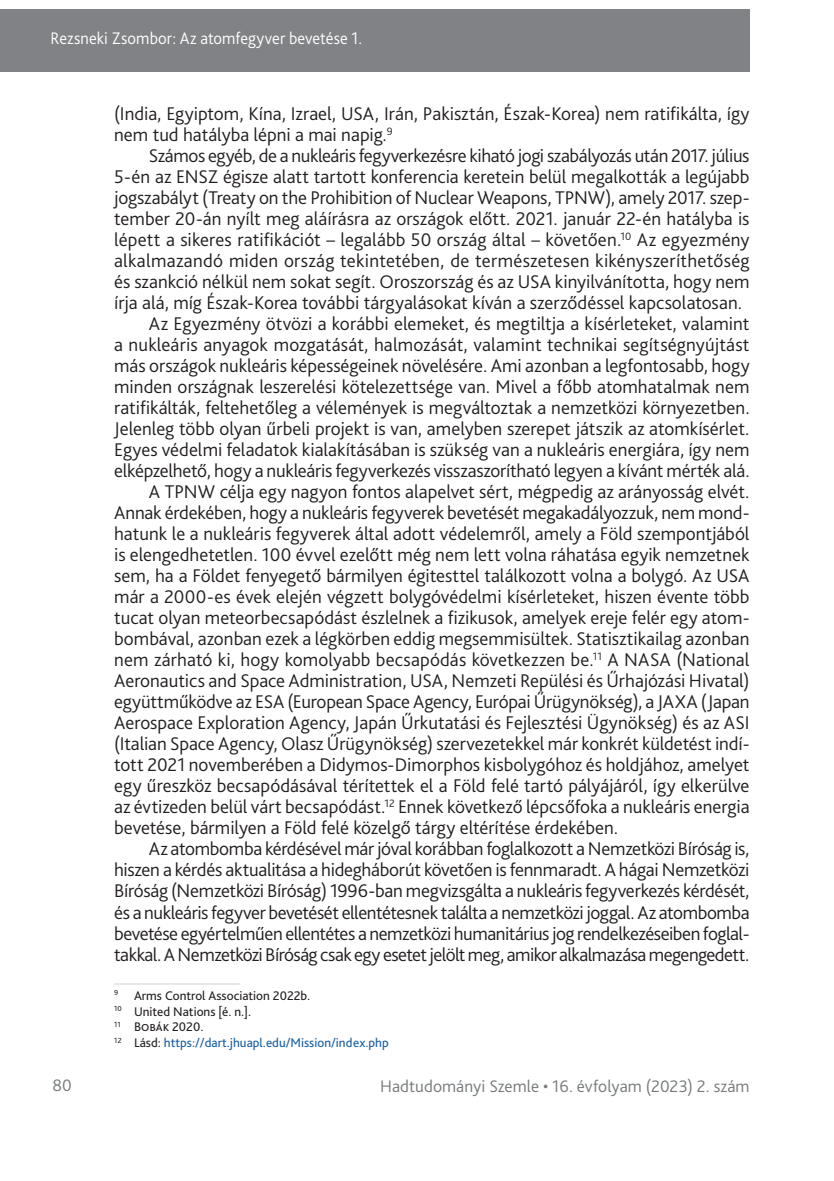
<style>
.page{position:relative;width:834px;height:1181px;background:#fff}
.page>*{position:absolute;margin:0;border:0;box-sizing:border-box;transform-origin:0 0}
._1__Body{font:300 19.25px/21px "Bliss Pro";color:#231f20;text-align:justify}
.t1{font:300 17.5px "Bliss Pro";letter-spacing:.005em;color:#767a7c}
.t2{font:300 17.5px "Bliss Pro";letter-spacing:.015em;color:#fff;scale:.95 1}
.Lábjegyzet{font:13.12px "Bliss Pro";color:#231f20}
.Lábjegyzet-2{font:13.12px "Bliss Pro";color:#175d9e}
.s1{color:#231f20}
</style>
<div class="page">
<div style="left:0;top:9px;width:749px;height:63px;background:#808285"></div>
<hr style="left:114px;top:983px;width:126px;height:1px;background:#d1d2d4">
<p class="t2" style="left:51px;top:27px;width:329px">Rezsneki Zsombor: Az atomfegyver bevetése 1.</p>
<p class="_1__Body" style="left:114px;top:103px;width:636px">(India, Egyiptom, Kína, Izrael, USA, Irán, Pakisztán, Észak-Korea) nem ratifikálta, így nem tud hatályba lépni a mai napig.<sup>9</sup></p>
<p class="_1__Body" style="left:114px;top:145px;width:637px;text-indent:35px">Számos egyéb, de a nukleáris fegyverkezésre kiható jogi szabályozás után 2017. július 5-én az ENSZ égisze alatt tartott konferencia keretein belül megalkották a legújabb jogszabályt (Treaty on the Prohibition of Nuclear Weapons, TPNW), amely 2017. szep&shy;tember 20-án nyílt meg aláírásra az országok előtt. 2021. január 22-én hatályba is lépett a sikeres ratifikációt – legalább 50 ország által – követően.<sup>10</sup> Az egyezmény alkalmazandó miden ország tekintetében, de természetesen kikényszeríthetőség és szankció nélkül nem sokat segít. Oroszország és az USA kinyilvánította, hogy nem írja alá, míg Észak-Korea további tárgyalásokat kíván a szerződéssel kapcsolatosan.</p>
<p class="_1__Body" style="left:114px;top:313px;width:637px;text-indent:35px">Az Egyezmény ötvözi a korábbi elemeket, és megtiltja a kísérleteket, valamint a nukleáris anyagok mozgatását, halmozását, valamint technikai segítségnyújtást más országok nukleáris képességeinek növelésére. Ami azonban a legfontosabb, hogy minden országnak leszerelési kötelezettsége van. Mivel a főbb atomhatalmak nem ratifikálták, feltehetőleg a vélemények is megváltoztak a nemzetközi környezetben.<br>Jelenleg több olyan űrbeli projekt is van, amelyben szerepet játszik az atomkísérlet.<br>Egyes védelmi feladatok kialakításában is szükség van a nukleáris energiára, így nem elképzelhető, hogy a nukleáris fegyverkezés visszaszorítható legyen a kívánt mérték alá.</p>
<p class="_1__Body" style="left:114px;top:481px;width:637px;text-indent:35px">A TPNW célja egy nagyon fontos alapelvet sért, mégpedig az arányosság elvét.<br>Annak érdekében, hogy a nukleáris fegyverek bevetését megakadályozzuk, nem mond&shy;hatunk le a nukleáris fegyverek által adott védelemről, amely a Föld szempontjából is elengedhetetlen. 100 évvel ezelőtt még nem lett volna ráhatása egyik nemzetnek sem, ha a Földet fenyegető bármilyen égitesttel találkozott volna a bolygó. Az USA már a -2000-es évek elején végzett bolygóvédelmi kísérleteket, hiszen évente több tucat olyan meteorbecsapódást észlelnek a fizikusok, amelyek ereje felér egy atom&shy;bombával, azonban ezek a légkörben eddig megsemmisültek. Statisztikailag azonban nem zárható ki, hogy komolyabb becsapódás következzen be.<sup>11</sup> A NASA (National Aeronautics and Space Administration, USA, Nemzeti Repülési és Űrhajózási Hivatal) együttműködve az ESA (European Space Agency, Európai Űrügynökség), a JAXA (Japan Aerospace Exploration Agency, Japán Űrkutatási és Fejlesztési Ügynökség) és az ASI (Italian Space Agency, Olasz Űrügynökség) szervezetekkel már konkrét küldetést indí&shy;tott 2021 novemberében a Didymos-Dimorphos kisbolygóhoz és holdjához, amelyet egy űreszköz becsapódásával térítettek el a Föld felé tartó pályájáról, így elkerülve az évtizeden belül várt becsapódást.<sup>12</sup> Ennek következő lépcsőfoka a nukleáris energia bevetése, bármilyen a Föld felé közelgő tárgy eltérítése érdekében.</p>
<p class="_1__Body" style="left:114px;top:838px;width:637px;text-indent:35px">Az atombomba kérdésével már jóval korábban foglalkozott a Nemzetközi Bíróság is, hiszen a kérdés aktualitása a hidegháborút követően is fennmaradt. A hágai Nemzetközi Bíróság (Nemzetközi Bíróság) 1996-ban megvizsgálta a nukleáris fegyverkezés kérdését, és a nukleáris fegyver bevetését ellentétesnek találta a nemzetközi joggal. Az atombomba bevetése egyértelműen ellentétes a nemzetközi humanitárius jog rendelkezéseiben foglal&shy;takkal. ANemzetközi Bíróság csak egy esetet jelölt meg, amikor alkalmazása megengedett.</p>
<p class="Lábjegyzet" style="left:114px;top:987px;width:198px"><sup>9</sup> Arms Control Association 2022b.</p>
<p class="Lábjegyzet" style="left:114px;top:1003px;width:138px"><sup>10</sup> United Nations [é. n.].</p>
<p class="Lábjegyzet" style="left:114px;top:1018px;width:91px"><sup>11</sup> Bobák 2020.</p>
<p class="Lábjegyzet-2" style="left:114px;top:1034px;width:276px"><sup>12</sup> <span class="s1">Lásd:</span> https://dart.jhuapl.edu/Mission/index.php</p>
<p class="t1" style="left:52px;top:1074px;width:21px">80</p>
<p class="t1" style="left:380px;top:1075px;width:371px">Hadtudományi Szemle • 16. évfolyam (2023) 2. szám</p>
</div>
